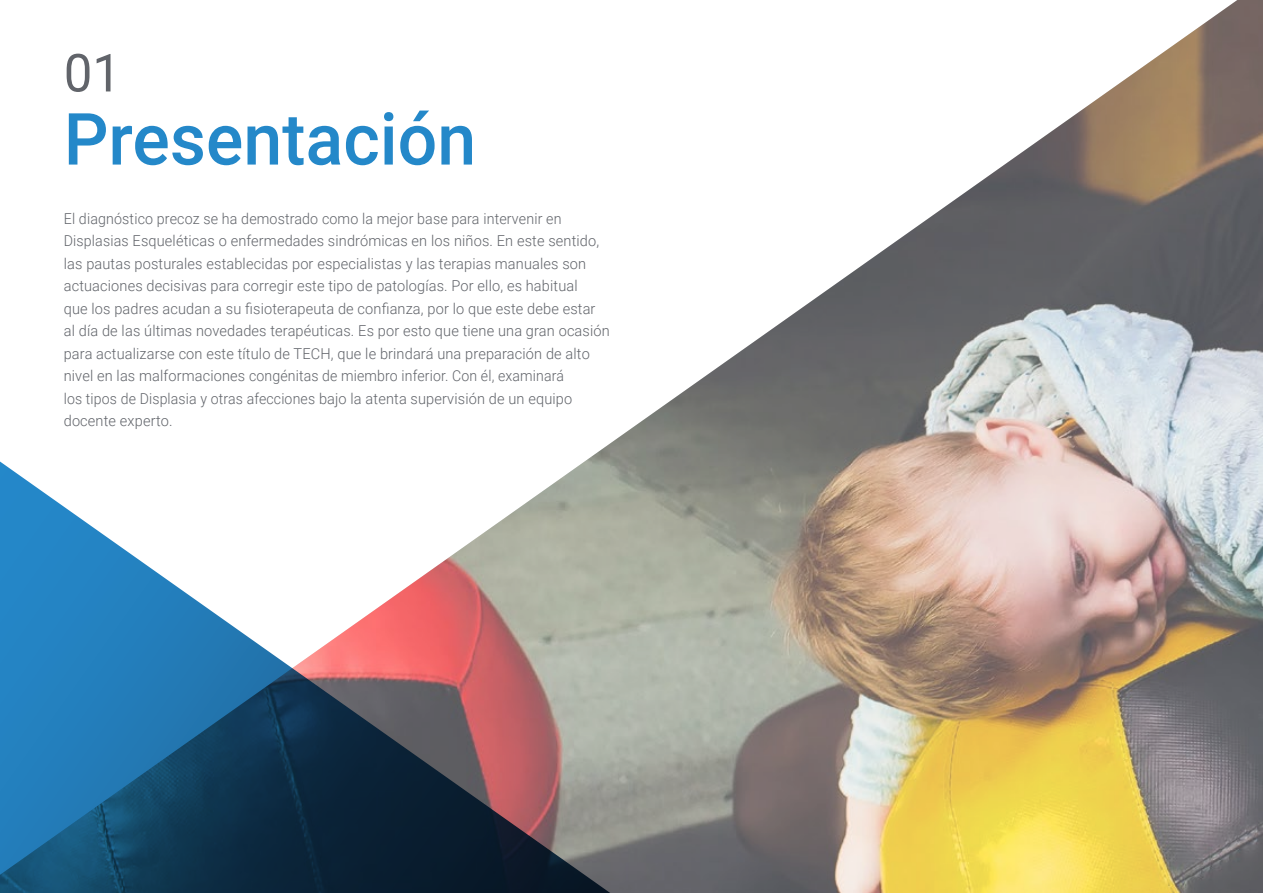
<style>
.page{position:relative;width:1263px;height:893px;background:#fff}
.page>*{position:absolute;margin:0;border:0;box-sizing:border-box;transform-origin:0 0}
.t1{font:500 72px "Roboto";color:#2488c9}
.t2{font:52.5px "Roboto";color:#61646a}
.t3{font:300 15px/22.5px "Roboto";letter-spacing:.01em;color:#61646a;scale:.95 1}
</style>
<div class="page">
<img style="left:606px;top:0;width:657px;height:893px">
<svg style="left:0;top:446px;width:640px;height:447px"></svg>
<h2 class="t2" style="left:64px;top:36px;width:59px">01</h2>
<h1 class="t1" style="left:64px;top:89px;width:414px">Presentación</h1>
<p class="t3" style="left:64px;top:207px;width:576px">El diagnóstico precoz se ha demostrado como la mejor base para intervenir en Displasias Esqueléticas o enfermedades sindrómicas en los niños. En este sentido, las pautas posturales establecidas por especialistas y las terapias manuales son actuaciones decisivas para corregir este tipo de patologías. Por ello, es habitual<br>que los padres acudan a su fisioterapeuta de confianza, por lo que este debe estar al día de las últimas novedades terapéuticas. Es por esto que tiene una gran ocasión para actualizarse con este título de TECH, que le brindará una preparación de alto nivel en las malformaciones congénitas de miembro inferior. Con él, examinará<br>los tipos de Displasia y otras afecciones bajo la atenta supervisión de un equipo docente experto.</p>
</div>
